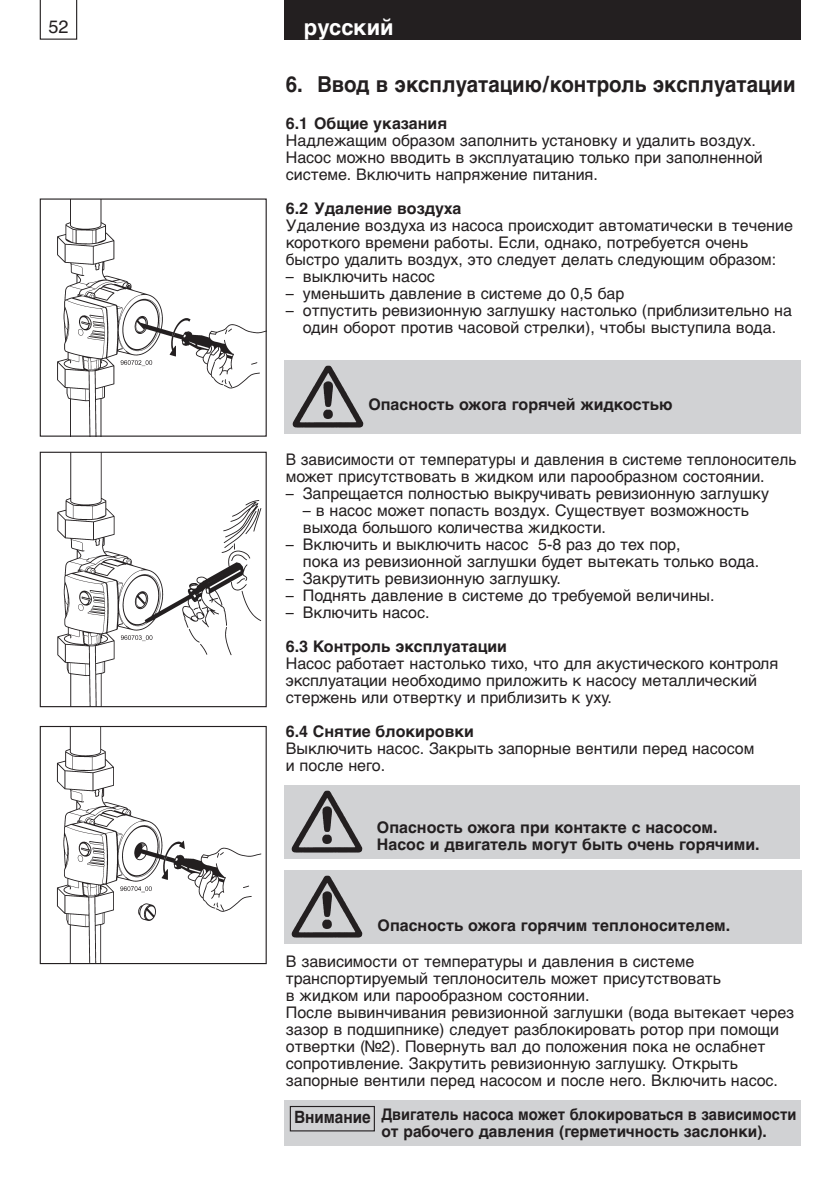
<style>
.page{position:relative;width:840px;height:1191px;background:#fff}
.page>*{position:absolute;margin:0;border:0;box-sizing:border-box;transform-origin:0 0}
.t1{font:700 22px "Helvetica Cyr";color:#231f20;scale:.93 1}
.t2{font:700 22px "Helvetica Cyr";color:#fff}
.t3{font:18px "Helvetica Cyr Upright";color:#231f20}
.t4{font:700 17px "Helvetica Cyr";color:#231f20;scale:.9 1}
.t5{font:16px/17px "Helvetica Cyr Upright";color:#231f20}
.t6{font:700 16px/17px "Helvetica Cyr";color:#231f20}
.t7{font:700 16px/17px "Helvetica Cyr";color:#231f20;scale:.92 1}
</style>
<div class="page">
<div style="left:283px;top:0;width:516px;height:40px;background:#231f20"></div>
<svg style="left:40px;top:0;width:37px;height:40px"></svg>
<div style="left:283px;top:360px;width:516px;height:73px;background:#d1d2d4"></div>
<img style="left:292px;top:365px;width:72px;height:63px">
<img style="left:57px;top:200px;width:207px;height:235px">
<img style="left:57px;top:454px;width:205px;height:251px">
<div style="left:40px;top:452px;width:226px;height:255px;border:1px solid #231f20"></div>
<img style="left:56px;top:728px;width:206px;height:234px">
<div style="left:40px;top:726px;width:226px;height:238px;border:1px solid #231f20"></div>
<div style="left:283px;top:1100px;width:516px;height:45px;background:#d1d2d4"></div>
<div style="left:283px;top:870px;width:518px;height:74px;background:#d1d2d4"></div>
<div style="left:283px;top:785px;width:516px;height:74px;background:#d1d2d4"></div>
<img style="left:291px;top:790px;width:72px;height:63px">
<img style="left:291px;top:875px;width:72px;height:63px">
<div style="left:289px;top:1106px;width:86px;height:25px;border:1px solid #231f20"></div>
<p class="t3" style="left:48px;top:20px;width:22px">52</p>
<h1 class="t2" style="left:304px;top:19px;width:91px">pусский</h1>
<h1 class="t1" style="left:285px;top:76px;width:549px">6. Ввод в эксплуатацию/контроль эксплуатации</h1>
<p class="t6" style="left:285px;top:117px;width:163px">6.1 Общие указания</p>
<p class="t5" style="left:285px;top:134px;width:478px">Надлежащим образом заполнить установку и удалить воздух.<br>Насос можно вводить в эксплуатацию только при заполненной системе. Включить напряжение питания.</p>
<p class="t6" style="left:285px;top:202px;width:177px">6.2 Удаление воздуха</p>
<p class="t5" style="left:285px;top:219px;width:508px">Удаление воздуха из насоса происходит автоматически в течение короткого времени работы. Если, однако, потребуется очень быстро удалить воздух, это следует делать следующим образом:</p>
<p class="t5" style="left:285px;top:270px;width:151px">– выключить насос</p>
<p class="t5" style="left:285px;top:287px;width:340px">– уменьшить давление в системе до 0,5 бар</p>
<p class="t5" style="left:285px;top:304px;width:507px;text-align:center">– отпустить ревизионную заглушку настолько (приблизительно на один оборот против часовой стрелки), чтобы выступила вода.</p>
<p class="t6" style="left:368px;top:398px;width:305px">Опасность ожога горячей жидкостью</p>
<p class="t5" style="left:285px;top:453px;width:511px">В зависимости от температуры и давления в системе теплоноситель может присутствовать в жидком или парообразном состоянии.</p>
<p class="t5" style="left:285px;top:487px;width:484px">– Запрещается полностью выкручивать ревизионную заглушку</p>
<p class="t5" style="left:302px;top:504px;width:447px">– в насос может попасть воздух. Существует возможность выхода большого количества жидкости.</p>
<p class="t5" style="left:302px;top:538px;width:457px;text-indent:-17px">– Включить и выключить насос 5-8 раз до тех пор,<br>пока из ревизионной заглушки будет вытекать только вода.</p>
<p class="t5" style="left:285px;top:572px;width:276px">– Закрутить ревизионную заглушку.</p>
<p class="t5" style="left:285px;top:589px;width:430px">– Поднять давление в системе до требуемой величины.</p>
<p class="t5" style="left:285px;top:606px;width:145px">– Включить насос.</p>
<p class="t6" style="left:285px;top:639px;width:223px">6.3 Контроль эксплуатации</p>
<p class="t5" style="left:285px;top:657px;width:494px">Насос работает настолько тихо, что для акустического контроля эксплуатации необходимо приложить к насосу металлический стержень или отвертку и приблизить к уху.</p>
<p class="t6" style="left:285px;top:724px;width:190px">6.4 Снятие блокировки</p>
<p class="t5" style="left:285px;top:742px;width:470px">Выключить насос. Закрыть запорные вентили перед насосом и после него.</p>
<p class="t6" style="left:377px;top:820px;width:384px">Опасность ожога при контакте с насосом.<br>Насос и двигатель могут быть очень горячими.</p>
<p class="t6" style="left:377px;top:918px;width:354px">Опасность ожога горячим теплоносителем.</p>
<p class="t5" style="left:285px;top:954px;width:509px">В зависимости от температуры и давления в системе транспортируемый теплоноситель может присутствовать<br>в жидком или парообразном состоянии.<br>После вывинчивания ревизионной заглушки (вода вытекает через зазор в подшипнике) следует разблокировать ротор при помощи отвертки (№2). Повернуть вал до положения пока не ослабнет сопротивление. Закрутить ревизионную заглушку. Открыть запорные вентили перед насосом и после него. Включить насос.</p>
<p class="t4" style="left:294px;top:1110px;width:86px">Внимание</p>
<p class="t7" style="left:381px;top:1107px;width:452px">Двигатель насоса может блокироваться в зависимости от рабочего давления (герметичность заслонки).</p>
</div>
